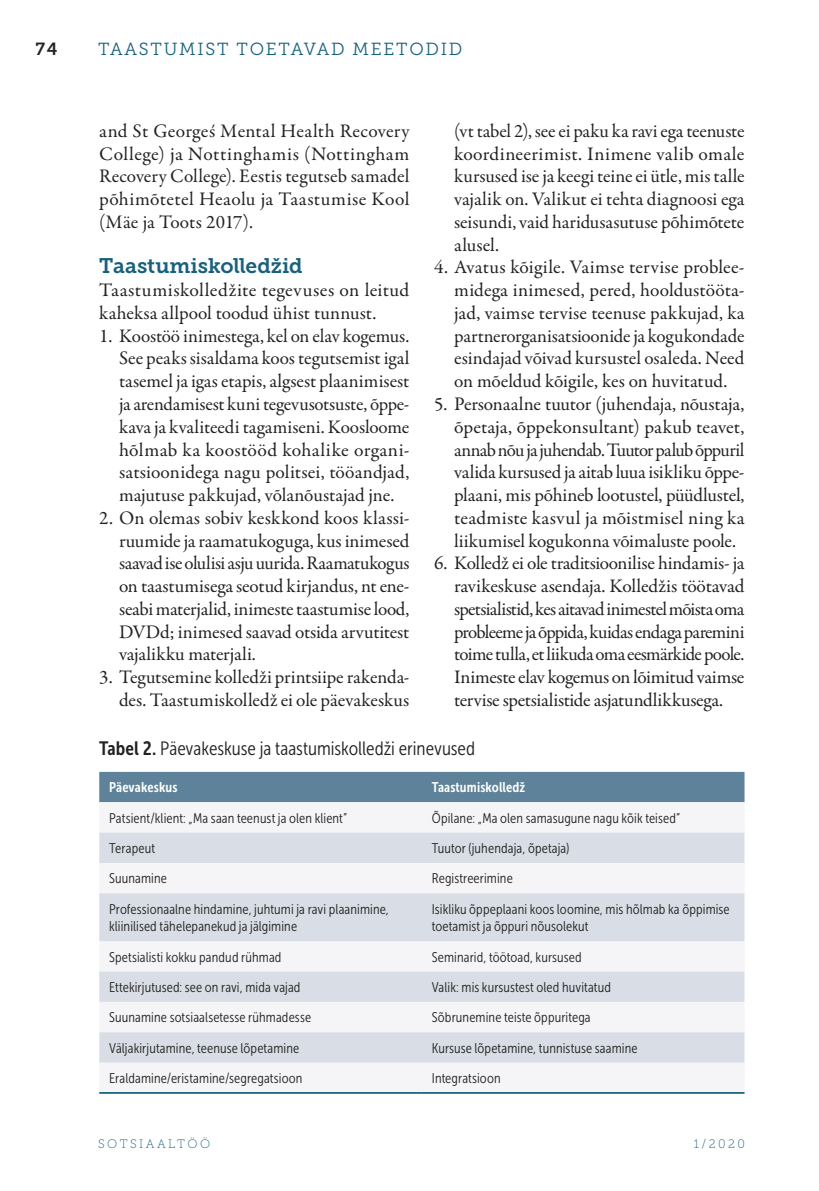
<style>
.page{position:relative;width:819px;height:1191px;background:#fff}
.page>*{position:absolute;margin:0;border:0;box-sizing:border-box;transform-origin:0 0}
.vahepea{font:21px "Museo Slab 700";letter-spacing:-.005em;color:#18617c}
.Keha_list_bullet{font:19.25px/22.8px "Garamond Premr Pro";letter-spacing:-.005em;color:#222221;text-align:justify}
.Keha{font:19.25px/22.8px "Garamond Premr Pro";letter-spacing:.015em;color:#222221;text-align:justify}
.Keha_esi{font:19.25px/22.8px "Garamond Premr Pro";letter-spacing:.015em;color:#222221}
.foto_allkiri{font:19.25px "Museo Sans Cond 300";color:#222221}
.t1{font:17.5px "Museo Slab 300";letter-spacing:.1em;color:#18617c}
.t2{font:17.5px "Museo Slab 700";color:#222221}
.Tabeli_punktloetelu{font:14px/17.5px "Museo Sans Cond 300";letter-spacing:.01em;color:#222221}
.Tabeli_punktloetelu-2{font:14px "Museo Sans Cond 700";letter-spacing:.01em;color:#fffffe}
.t3{font:12.25px "Museo Slab 100";letter-spacing:.2em;color:#18617c}
.s1{font-family:"Museo Sans Cond 700"}
</style>
<div class="page">
<div style="left:99px;top:772px;width:645px;height:30px;background:#5e8299"></div>
<div style="left:99px;top:802px;width:645px;height:261px;background:#f5f5f7"></div>
<svg style="left:99px;top:832px;width:645px;height:230px;fill:#d9dee6"></svg>
<hr style="left:99px;top:1092px;width:323px;height:1px;background:#18617c">
<hr style="left:422px;top:1092px;width:322px;height:1px;background:#18617c">
<p class="t2" style="left:35px;top:39px;width:24px">74</p>
<p class="t1" style="left:98px;top:39px;width:286px">TAASTUMIST TOETAVAD MEET</p>
<p class="t1" style="left:409px;top:39px;width:54px">ODID</p>
<p class="Keha_list_bullet" style="left:454px;top:120px;width:292px">(vt tabel 2), see ei paku ka ravi ega teenuste koordineerimist. Inimene valib omale kursused ise ja keegi teine ei ütle, mis talle vajalik on. Valikut ei tehta diagnoosi ega seisundi, vaid haridusasutuse põhimõtete alusel.</p>
<p class="Keha_list_bullet" style="left:454px;top:256px;width:292px;text-indent:-20px">4. Avatus kõigile. Vaimse tervise problee&shy;midega inimesed, pered, hooldustööta&shy;jad, vaimse tervise teenuse pakkujad, ka partnerorganisatsioonide ja kogukondade esindajad võivad kursustel osaleda. Need on mõeldud kõigile, kes on huvitatud.</p>
<p class="Keha_list_bullet" style="left:454px;top:393px;width:292px;text-indent:-20px">5. Personaalne tuutor (juhendaja, nõustaja, õpetaja, õppekonsultant) pakub teavet, annab nõu ja juhendab. Tuutor palub õppuril valida kursused ja aitab luua isikliku õppe&shy;plaani, mis põhineb lootustel, püüdlustel, teadmiste kasvul ja mõistmisel ning ka liikumisel kogukonna võimaluste poole.</p>
<p class="Keha_list_bullet" style="left:454px;top:552px;width:292px;text-indent:-20px">6. Kolledž ei ole traditsioonilise hindamis- ja ravikeskuse asendaja. Kolledžis töötavad spetsialistid, kes aitavad inimestel mõista oma probleeme ja õppida, kuidas endaga paremini toime tulla, et liikuda oma eesmärkide poole.<br>Inimeste elav kogemus on lõimitud vaimse tervise spetsialistide asjatundlikkusega.</p>
<p class="foto_allkiri" style="left:99px;top:738px;width:377px"><span class="s1">Tabel 2.</span> Päevakeskuse ja taastumiskolledži erinevused</p>
<p class="Tabeli_punktloetelu-2" style="left:109px;top:779px;width:70px">Päevakeskus</p>
<p class="Tabeli_punktloetelu-2" style="left:432px;top:779px;width:95px">Taastumiskolledž</p>
<p class="Tabeli_punktloetelu" style="left:109px;top:809px;width:239px">Patsient/klient: „Ma saan teenust ja olen klient”</p>
<p class="Tabeli_punktloetelu" style="left:432px;top:809px;width:250px">Õpilane: „Ma olen samasugune nagu kõik teised”</p>
<p class="Tabeli_punktloetelu" style="left:109px;top:839px;width:48px">Terapeut</p>
<p class="Tabeli_punktloetelu" style="left:432px;top:839px;width:139px">Tuutor (juhendaja, õpetaja)</p>
<p class="Tabeli_punktloetelu" style="left:109px;top:870px;width:59px">Suunamine</p>
<p class="Tabeli_punktloetelu" style="left:432px;top:870px;width:82px">Registreerimine</p>
<p class="Tabeli_punktloetelu" style="left:109px;top:900px;width:281px">Professionaalne hindamine, juhtumi ja ravi plaanimine, kliinilised tähelepanekud ja jälgimine</p>
<p class="Tabeli_punktloetelu" style="left:432px;top:900px;width:299px">Isikliku õppeplaani koos loomine, mis hõlmab ka õppimise toetamist ja õppuri nõusolekut</p>
<p class="Tabeli_punktloetelu" style="left:109px;top:948px;width:174px">Spetsialisti kokku pandud rühmad</p>
<p class="Tabeli_punktloetelu" style="left:432px;top:948px;width:151px">Seminarid, töötoad, kursused</p>
<p class="Tabeli_punktloetelu" style="left:109px;top:978px;width:193px">Ettekirjutused: see on ravi, mida vajad</p>
<p class="Tabeli_punktloetelu" style="left:432px;top:978px;width:181px">Valik: mis kursustest oled huvitatud</p>
<p class="Tabeli_punktloetelu" style="left:109px;top:1008px;width:203px">Suunamine sotsiaalsetesse rühmadesse</p>
<p class="Tabeli_punktloetelu" style="left:432px;top:1008px;width:160px">Sõbrunemine teiste õppuritega</p>
<p class="Tabeli_punktloetelu" style="left:109px;top:1039px;width:191px">Väljakirjutamine, teenuse lõpetamine</p>
<p class="Tabeli_punktloetelu" style="left:432px;top:1039px;width:207px">Kursuse lõpetamine, tunnistuse saamine</p>
<p class="Tabeli_punktloetelu" style="left:109px;top:1069px;width:195px">Eraldamine/eristamine/segregatsioon</p>
<p class="Tabeli_punktloetelu" style="left:432px;top:1069px;width:70px">Integratsioon</p>
<p class="Keha" style="left:99px;top:120px;width:312px">and St Georgeś Mental Health Recovery College) ja Nottinghamis (Nottingham Recovery College). Eestis tegutseb samadel põhimõtetel Heaolu ja Taastumise Kool (Mäe ja Toots 2017).</p>
<p class="vahepea" style="left:99px;top:254px;width:205px">Taastumiskolledžid</p>
<p class="Keha_esi" style="left:99px;top:279px;width:311px">Taastumiskolledžite tegevuses on leitud kaheksa allpool toodud ühist tunnust.</p>
<p class="Keha_list_bullet" style="left:119px;top:325px;width:292px;text-indent:-20px">1. Koostöö inimestega, kel on elav kogemus.<br>See peaks sisaldama koos tegutsemist igal tasemel ja igas etapis, algsest plaanimisest ja arendamisest kuni tegevusotsuste, õppe&shy;kava ja kvaliteedi tagamiseni. Koosloome hõlmab ka koostööd kohalike organi&shy;satsioonidega nagu politsei, tööandjad, majutuse pakkujad, võlanõustajad jne.</p>
<p class="Keha_list_bullet" style="left:119px;top:507px;width:292px;text-indent:-20px">2. On olemas sobiv keskkond koos klassi&shy;ruumide ja raamatukoguga, kus inimesed saavad ise olulisi asju uurida. Raamatukogus on taastumisega seotud kirjandus, nt ene&shy;seabi materjalid, inimeste taastumise lood, DVDd; inimesed saavad otsida arvutitest vajalikku materjali.</p>
<p class="Keha_list_bullet" style="left:99px;top:666px;width:312px;text-align:right">3. Tegutsemine kolledži printsiipe rakenda&shy;des. Taastumiskolledž ei ole päevakeskus</p>
<p class="t3" style="left:98px;top:1137px;width:114px">SOTSIAALTÖÖ</p>
<p class="t3" style="left:693px;top:1137px;width:53px">1/2020</p>
</div>
